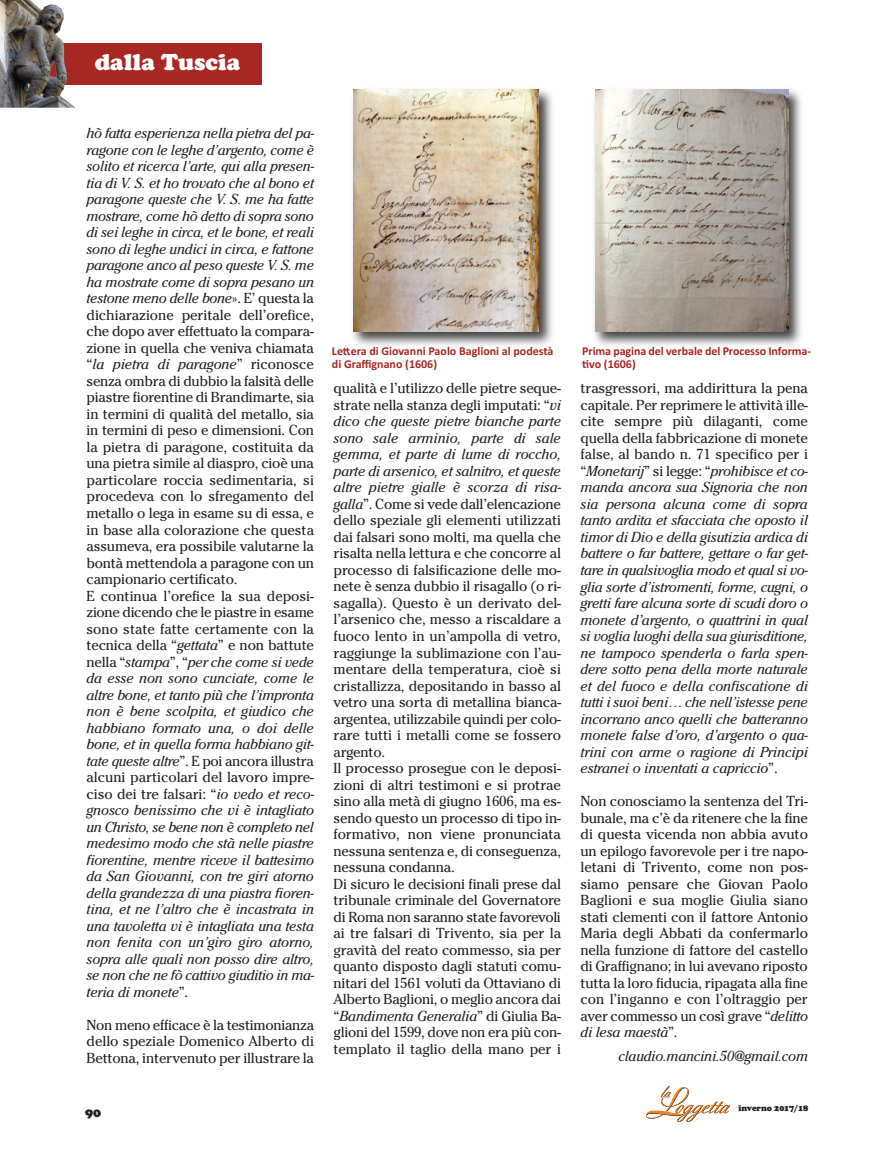
<style>
.page{position:relative;width:893px;height:1149px;background:#fff}
.page>*{position:absolute;margin:0;border:0;box-sizing:border-box;transform-origin:0 0}
.t1{font:900 24px "Cooper";color:#fff}
.t2{font:italic 14.25px/16.5px "Cheltenham S Si";letter-spacing:-.015em;color:#231f20}
.t3{font:14.25px/16.5px "Cheltenham S Si";letter-spacing:-.015em;color:#231f20;text-align:justify}
.t4{font:900 13.5px "Cooper";color:#231f20}
.t5{font:700 12px/13.5px "Calibri";letter-spacing:-.005em;color:#a72723}
.t6{font:900 9px "Cooper";letter-spacing:-.01em;color:#231f20;scale:.95 1}
.s1{font-style:normal}
.s2{font-style:italic}
</style>
<div class="page">
<img style="left:594px;top:89px;width:208px;height:257px">
<img style="left:596px;top:89px;width:192px;height:242px">
<div style="left:0;top:44px;width:262px;height:41px;background:#a72723"></div>
<img style="left:0;top:0;width:75px;height:108px">
<svg style="left:646px;top:1085px;width:84px;height:36px"></svg>
<img style="left:352px;top:89px;width:201px;height:257px">
<img style="left:353px;top:89px;width:186px;height:242px">
<h1 class="t1" style="left:95px;top:48px;width:147px">dalla Tuscia</h1>
<p class="t2" style="left:87px;top:125px;width:229px">hò fatta esperienza nella pietra del pa&shy;ragone con le leghe d’argento, come è solito et ricerca l’arte, qui alla presen&shy;tia di V. S. et ho trovato che al bono et paragone queste che V. S. me ha fatte mostrare, come hò detto di sopra sono di sei leghe in circa, et le bone, et reali sono di leghe undici in circa, e fattone paragone anco al peso queste V. S. me ha mostrate come di sopra pesano un testone meno delle bone<span class="s1">». E’ questa la dichiarazione peritale dell’orefice, che dopo aver effettuato la compara&shy;zione in quella che veniva chiamata “</span>la pietra di paragone<span class="s1">” riconosce senza ombra di dubbio la falsità delle piastre fiorentine di Brandimarte, sia in termini di qualità del metallo, sia in termini di peso e dimensioni. Con la pietra di paragone, costituita da una pietra simile al diaspro, cioè una particolare roccia sedimentaria, si procedeva con lo sfregamento del metallo o lega in esame su di essa, e in base alla colorazione che questa assumeva, era possibile valutarne la bontà mettendola a paragone con un campionario certificato.<br>E continua l’orefice la sua deposi&shy;zione dicendo che le piastre in esame sono state fatte certamente con la tecnica della “</span>gettata<span class="s1">” e non battute nella “</span>stampa<span class="s1">”, “</span>per che come si vede da esse non sono cunciate, come le altre bone, et tanto più che l’impronta non è bene scolpita, et giudico che habbiano formato una, o doi delle bone, et in quella forma habbiano git&shy;tate queste altre<span class="s1">”. E poi ancora illustra alcuni particolari del lavoro impre&shy;ciso dei tre falsari: “</span>io vedo et reco&shy;gnosco benissimo che vi è intagliato un Christo, se bene non è completo nel medesimo modo che stà nelle piastre fiorentine, mentre riceve il battesimo da San Giovanni, con tre giri atorno della grandezza di una piastra fioren&shy;tina, et ne l’altro che è incastrata in una tavoletta vi è intagliata una testa non fenita con un’giro giro atorno, sopra alle quali non posso dire altro, se non che ne fò cattivo giuditio in ma&shy;teria di monete<span class="s1">”.</span></p>
<p class="t3" style="left:87px;top:1016px;width:229px">Non meno efficace è la testimonianza dello speziale Domenico Alberto di Bettona, intervenuto per illustrare la</p>
<p class="t4" style="left:85px;top:1104px;width:18px">90</p>
<p class="t5" style="left:332px;top:344px;width:223px">Lettera di Giovanni Paolo Baglioni al podestà di Graffignano (1606)</p>
<p class="t5" style="left:582px;top:344px;width:230px">Prima pagina del verbale del Processo Informa&shy;tivo (1606)</p>
<p class="t3" style="left:334px;top:380px;width:229px;text-align:left">qualità e l’utilizzo delle pietre seque&shy;strate nella stanza degli imputati: “<span class="s2">vi dico che queste pietre bianche parte sono sale arminio, parte di sale gemma, et parte di lume di roccho, parte di arsenico, et salnitro, et queste altre pietre gialle è scorza di risa&shy;galla</span>”. Come si vede dall’elencazione dello speziale gli elementi utilizzati dai falsari sono molti, ma quella che risalta nella lettura e che concorre al processo di falsificazione delle mo&shy;nete è senza dubbio il risagallo (o ri&shy;sagalla). Questo è un derivato del&shy;l’arsenico che, messo a riscaldare a fuoco lento in un’ampolla di vetro, raggiunge la sublimazione con l’au&shy;mentare della temperatura, cioè si cristallizza, depositando in basso al vetro una sorta di metallina bianca&shy;argentea, utilizzabile quindi per colo&shy;rare tutti i metalli come se fossero argento.<br>Il processo prosegue con le deposi&shy;zioni di altri testimoni e si protrae sino alla metà di giugno 1606, ma es&shy;sendo questo un processo di tipo in&shy;formativo, non viene pronunciata nessuna sentenza e, di conseguenza, nessuna condanna.<br>Di sicuro le decisioni finali prese dal tribunale criminale del Governatore di Roma non saranno state favorevoli ai tre falsari di Trivento, sia per la gravità del reato commesso, sia per quanto disposto dagli statuti comu&shy;nitari del 1561 voluti da Ottaviano di Alberto Baglioni, o meglio ancora dai “<span class="s2">Bandimenta Generalia</span>” di Giulia Ba&shy;glioni del 1599, dove non era più con&shy;templato il taglio della mano per i</p>
<p class="t2" style="left:580px;top:380px;width:229px;text-align:justify"><span class="s1">trasgressori, ma addirittura la pena capitale. Per reprimere le attività ille&shy;cite sempre più dilaganti, come quella della fabbricazione di monete false, al bando n. 71 specifico per i “</span>Monetarij<span class="s1">” si legge: “</span>prohibisce et co&shy;manda ancora sua Signoria che non sia persona alcuna come di sopra tanto ardita et sfacciata che oposto il timor di Dio e della gisutizia ardica di battere o far battere, gettare o far get&shy;tare in qualsivoglia modo et qual si vo&shy;glia sorte d’istromenti, forme, cugni, o gretti fare alcuna sorte di scudi doro o monete d’argento, o quattrini in qual si voglia luoghi della sua giurisditione, ne tampoco spenderla o farla spen&shy;dere sotto pena della morte naturale et del fuoco e della confiscatione di tutti i suoi beni… che nell’istesse pene incorrano anco quelli che batteranno monete false d’oro, d’argento o qua&shy;trini con arme o ragione di Principi estranei o inventati a capriccio<span class="s1">”.</span></p>
<p class="t3" style="left:580px;top:792px;width:229px">Non conosciamo la sentenza del Tri&shy;bunale, ma c’è da ritenere che la fine di questa vicenda non abbia avuto un epilogo favorevole per i tre napo&shy;letani di Trivento, come non pos&shy;siamo pensare che Giovan Paolo Baglioni e sua moglie Giulia siano stati clementi con il fattore Antonio Maria degli Abbati da confermarlo nella funzione di fattore del castello di Graffignano; in lui avevano riposto tutta la loro fiducia, ripagata alla fine con l’inganno e con l’oltraggio per aver commesso un così grave “<span class="s2">delitto di lesa maestà</span>”.</p>
<p class="t2" style="left:618px;top:1047px;width:191px">claudio.mancini.50@gmail.com</p>
<p class="t6" style="left:738px;top:1102px;width:75px">inverno 2017/18</p>
</div>
